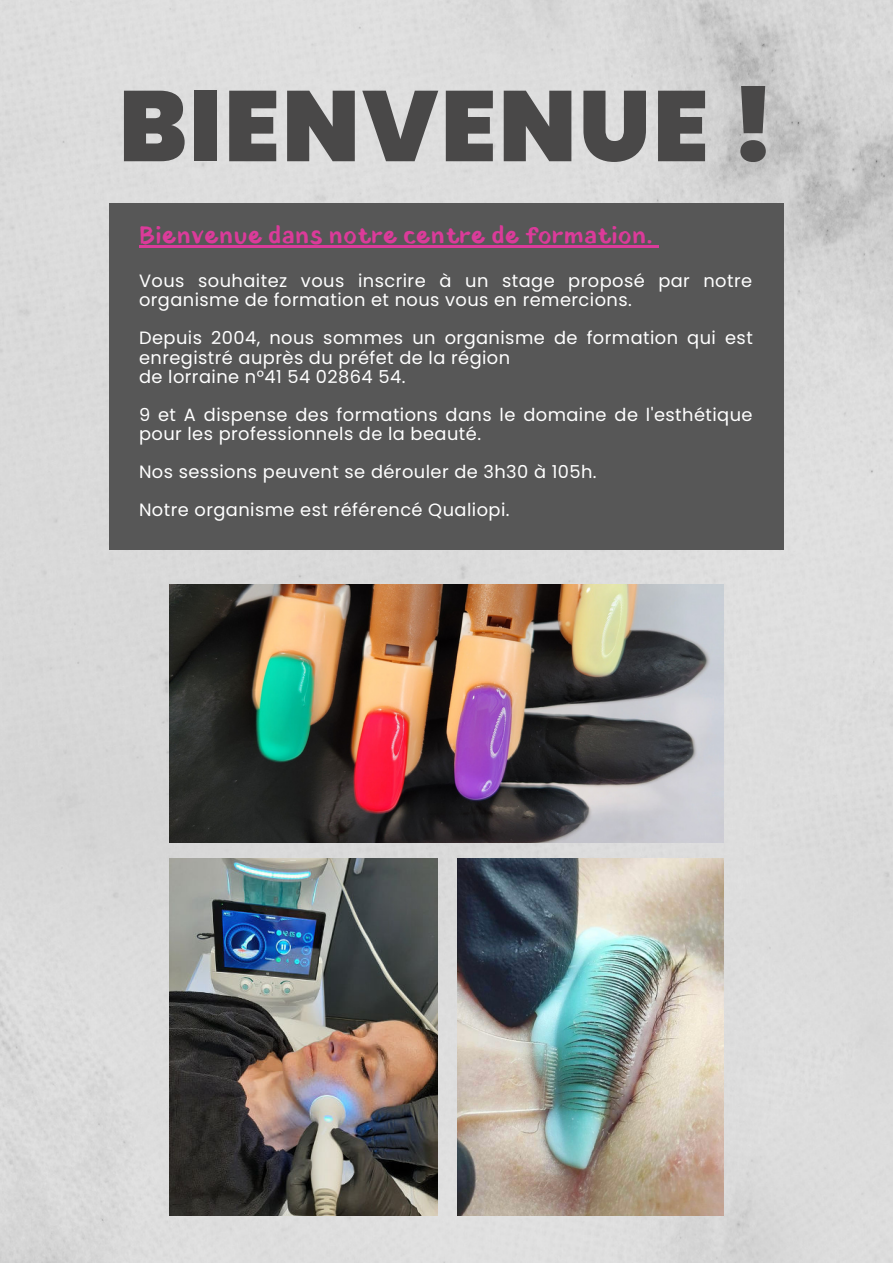
<style>
.page{position:relative;width:893px;height:1264px;background:#fff}
.page>*{position:absolute;margin:0;border:0;box-sizing:border-box;transform-origin:0 0}
.t1{font:900 99.6px "Poppins";letter-spacing:.025em;color:#494848}
.t2{font:700 23.85px "Blushes";letter-spacing:.025em;color:#db3b9a}
.t3{font:17.85px/19px "Poppins";letter-spacing:.025em;color:#fff}
</style>
<div class="page">
<img style="left:0;top:0;width:892px;height:1262px">
<div style="left:109px;top:204px;width:674px;height:346px;background:#575757"></div>
<img style="left:169px;top:858px;width:269px;height:357px">
<img style="left:169px;top:585px;width:554px;height:257px">
<img style="left:458px;top:858px;width:265px;height:357px">
<hr style="left:139px;top:245px;width:514px;height:3px;background:#db3b9a">
<svg style="left:653px;top:245px;width:6px;height:3px"></svg>
<h1 class="t1" style="left:119px;top:69px;width:658px">BIENVENUE !</h1>
<h2 class="t2" style="left:139px;top:219px;width:515px">Bienvenue dans notre centre de formation.</h2>
<p class="t3" style="left:139px;top:271px;width:614px">Vous souhaitez vous inscrire à un stage proposé par notre organisme de formation et nous vous en remercions.</p>
<p class="t3" style="left:139px;top:329px;width:615px">Depuis 2004, nous sommes un organisme de formation qui est enregistré auprès du préfet de la région<br>de lorraine n°41 54 02864 54.</p>
<p class="t3" style="left:139px;top:405px;width:615px">9 et A dispense des formations dans le domaine de l'esthétique pour les professionnels de la beauté.</p>
<p class="t3" style="left:139px;top:453px;width:459px;line-height:38.2px">Nos sessions peuvent se dérouler de 3h30 à 105h.<br>Notre organisme est référencé Qualiopi.</p>
</div>
